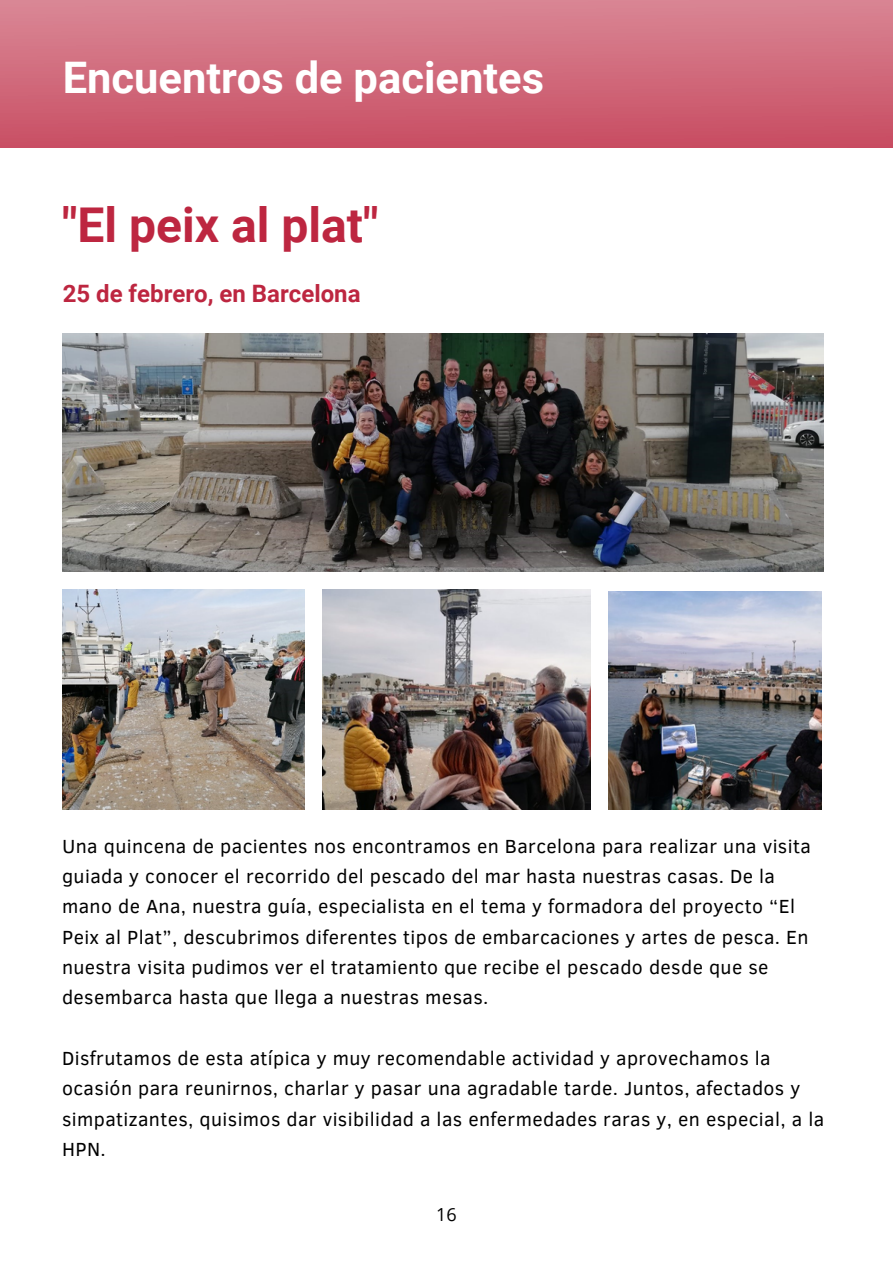
<style>
.page{position:relative;width:893px;height:1264px;background:#fff}
.page>*{position:absolute;margin:0;border:0;box-sizing:border-box;transform-origin:0 0}
.t1{font:700 48px "Roboto";color:#bd2640}
.t2{font:700 43.5px "Roboto";color:#fff}
.t3{font:700 24px "Roboto";color:#bd2640}
.t4{font:19.5px/30.3px "Clear Sans";letter-spacing:.02em;color:#000}
.t5{font:18px "Open Sans";color:#000}
</style>
<div class="page">
<div style="left:0;top:0;width:892px;height:147px;background:linear-gradient(to bottom,#d98795,#c84e63)"></div>
<img style="left:62px;top:333px;width:761px;height:238px">
<img style="left:63px;top:589px;width:241px;height:220px">
<img style="left:322px;top:589px;width:268px;height:220px">
<img style="left:608px;top:591px;width:213px;height:218px">
<p class="t2" style="left:63px;top:53px;width:483px">Encuentros de pacientes</p>
<p class="t1" style="left:62px;top:197px;width:318px">"El peix al plat"</p>
<p class="t3" style="left:63px;top:279px;width:299px">25 de febrero, en Barcelona</p>
<p class="t4" style="left:62px;top:829px;width:750px">Una quincena de pacientes nos encontramos en Barcelona para realizar una visita guiada y conocer el recorrido del pescado del mar hasta nuestras casas. De la mano de Ana, nuestra guía, especialista en el tema y formadora del proyecto “El Peix al Plat”, descubrimos diferentes tipos de embarcaciones y artes de pesca. En nuestra visita pudimos ver el tratamiento que recibe el pescado desde que se desembarca hasta que llega a nuestras mesas.</p>
<p class="t4" style="left:62px;top:1042px;width:763px">Disfrutamos de esta atípica y muy recomendable actividad y aprovechamos la ocasión para reunirnos, charlar y pasar una agradable tarde. Juntos, afectados y simpatizantes, quisimos dar visibilidad a las enfermedades raras y, en especial, a la HPN.</p>
<p class="t5" style="left:436px;top:1201px;width:22px">16</p>
</div>
